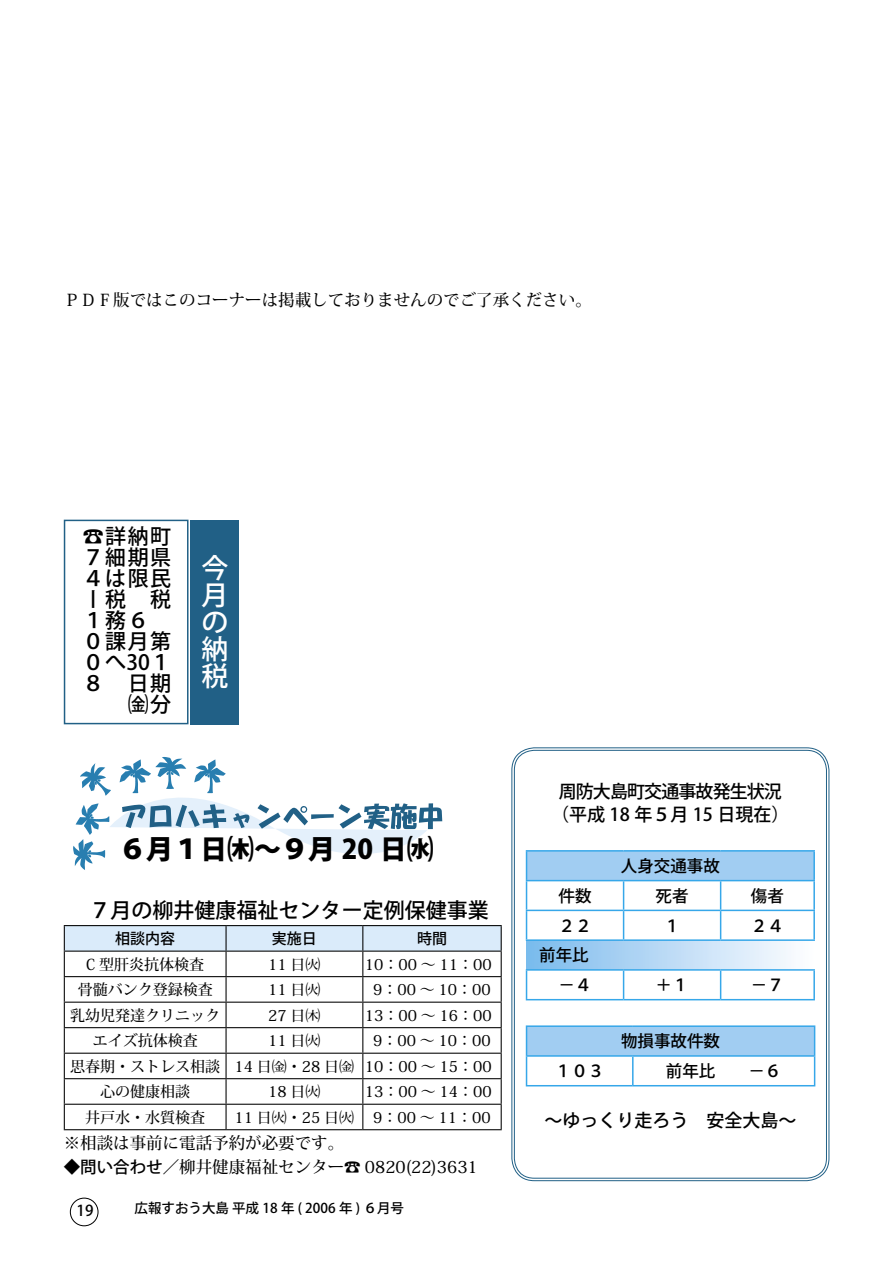
<style>
.page{position:relative;width:893px;height:1263px;background:#fff}
.page>*{position:absolute;margin:0;border:0;box-sizing:border-box;transform-origin:0 0}
.お知らせ本文{font:800 27px "Koz Go Pro";color:#000}
.ノーマル{font:500 27px/27px "Koz Go Pro";color:#fff}
.ノーマル-2{font:500 21px/21px "Koz Go Pro";color:#000;text-align:right}
.お知らせ本文-2{font:500 21px "Koz Go Pro";color:#000}
.t1{font:500 18px/22.5px "Koz Go Pro";letter-spacing:-.05em;color:#000;text-align:center}
.t2{font:500 18px "Koz Go Pro";color:#000}
.お知らせ本文-3{font:500 16.5px "Koz Min Pro";color:#000}
.t3{font:500 16.5px "Koz Go Pro";color:#000}
.お知らせ本文-4{font:500 15px "Koz Min Pro";color:#000}
.お知らせ本文-5{font:500 15px "Koz Go Pro";color:#000}
.t4{font:500 13.5px "Koz Go Pro";color:#000}
.s1{font-family:"Koz Min Pro"}
.s2{font-family:"Koz Go Pro"}
</style>
<div class="page">
<div style="left:70px;top:1198px;width:28px;height:28px;border:1px solid #000;border-radius:50%"></div>
<svg style="left:511px;top:747px;width:318px;height:434px"></svg>
<svg style="left:514px;top:750px;width:313px;height:428px"></svg>
<div style="left:526px;top:782px;width:289px;height:51px;background:#fff"></div>
<div style="left:526px;top:1111px;width:289px;height:41px;background:#fff"></div>
<div style="left:526px;top:851px;width:288px;height:30px;background:#a1cdf2"></div>
<div style="left:526px;top:940px;width:288px;height:30px;background:linear-gradient(to right,#7abaed,#fffeff)"></div>
<hr style="left:526px;top:850px;width:98px;height:1px;background:#36a7e9">
<hr style="left:624px;top:850px;width:97px;height:1px;background:#36a7e9">
<hr style="left:721px;top:850px;width:94px;height:1px;background:#36a7e9">
<hr style="left:813px;top:851px;width:2px;height:29px;background:#36a7e9">
<hr style="left:526px;top:880px;width:98px;height:1px;background:#36a7e9">
<hr style="left:624px;top:880px;width:97px;height:1px;background:#36a7e9">
<hr style="left:721px;top:880px;width:94px;height:1px;background:#36a7e9">
<hr style="left:813px;top:881px;width:2px;height:29px;background:#36a7e9">
<hr style="left:526px;top:910px;width:98px;height:1px;background:#36a7e9">
<svg style="left:526px;top:851px;width:1px;height:88px"></svg>
<hr style="left:624px;top:910px;width:97px;height:1px;background:#36a7e9">
<svg style="left:623px;top:881px;width:1px;height:58px"></svg>
<hr style="left:721px;top:910px;width:94px;height:1px;background:#36a7e9">
<svg style="left:720px;top:881px;width:1px;height:58px"></svg>
<hr style="left:813px;top:911px;width:2px;height:28px;background:#36a7e9">
<svg style="left:526px;top:971px;width:1px;height:28px"></svg>
<svg style="left:623px;top:971px;width:1px;height:28px"></svg>
<svg style="left:720px;top:971px;width:1px;height:28px"></svg>
<hr style="left:813px;top:971px;width:2px;height:28px;background:#36a7e9">
<hr style="left:526px;top:999px;width:98px;height:1px;background:#36a7e9">
<hr style="left:624px;top:999px;width:97px;height:1px;background:#36a7e9">
<hr style="left:721px;top:999px;width:94px;height:1px;background:#36a7e9">
<hr style="left:526px;top:939px;width:98px;height:2px;background:#36a7e9">
<hr style="left:624px;top:939px;width:97px;height:2px;background:#36a7e9">
<hr style="left:721px;top:939px;width:94px;height:2px;background:#36a7e9">
<hr style="left:526px;top:969px;width:98px;height:2px;background:#36a7e9">
<hr style="left:624px;top:969px;width:97px;height:2px;background:#36a7e9">
<hr style="left:721px;top:969px;width:94px;height:2px;background:#36a7e9">
<div style="left:526px;top:1026px;width:289px;height:30px;background:#a1cdf2"></div>
<hr style="left:526px;top:1025px;width:107px;height:2px;background:#36a7e9">
<hr style="left:633px;top:1025px;width:182px;height:2px;background:#36a7e9">
<hr style="left:526px;top:1055px;width:107px;height:2px;background:#36a7e9">
<svg style="left:526px;top:1027px;width:1px;height:58px"></svg>
<hr style="left:633px;top:1055px;width:182px;height:2px;background:#36a7e9">
<hr style="left:632px;top:1057px;width:2px;height:28px;background:#36a7e9">
<svg style="left:814px;top:1027px;width:1px;height:58px"></svg>
<hr style="left:526px;top:1085px;width:107px;height:1px;background:#36a7e9">
<hr style="left:633px;top:1085px;width:182px;height:1px;background:#36a7e9">
<svg style="left:73px;top:757px;width:369px;height:113px"></svg>
<div style="left:190px;top:520px;width:48px;height:204px;background:#216086"></div>
<div style="left:64px;top:520px;width:125px;height:204px;border:2px solid #216086"></div>
<hr style="left:64px;top:925px;width:162px;height:1px;background:#000">
<hr style="left:226px;top:925px;width:137px;height:1px;background:#000">
<hr style="left:363px;top:925px;width:139px;height:1px;background:#000">
<svg style="left:64px;top:926px;width:438px;height:203px"></svg>
<hr style="left:64px;top:1129px;width:162px;height:1px;background:#000">
<hr style="left:226px;top:1129px;width:137px;height:1px;background:#000">
<hr style="left:363px;top:1129px;width:139px;height:1px;background:#000">
<p class="お知らせ本文-3" style="left:64px;top:288px;width:530px">ＰＤＦ版ではこのコーナーは掲載しておりませんのでご了承ください。</p>
<p class="ノーマル-2" style="left:83px;top:527px;width:89px"><span class="s1">☎</span>詳納町<br>７細期県<br>４は限民税</p>
<p class="ノーマル-2" style="left:83px;top:621px;width:89px;line-height:42px">０課月第日期</p>
<p class="ノーマル-2" style="left:128px;top:695px;width:45px">㈮分</p>
<p class="ノーマル-2" style="left:105px;top:590px;width:22px">税</p>
<p class="ノーマル-2" style="left:83px;top:590px;width:14px">ー</p>
<p class="ノーマル-2" style="left:105px;top:611px;width:40px">務６</p>
<p class="ノーマル-2" style="left:83px;top:611px;width:14px">１</p>
<p class="ノーマル-2" style="left:83px;top:653px;width:82px">０へ30１</p>
<p class="ノーマル-2" style="left:83px;top:674px;width:18px">８</p>
<p class="ノーマル" style="left:202px;top:556px;width:28px">今月の納税</p>
<p class="お知らせ本文" style="left:119px;top:831px;width:316px">６月１日㈭～９月 20 日㈬</p>
<p class="お知らせ本文-2" style="left:90px;top:897px;width:400px">７月の柳井健康福祉センター定例保健事業</p>
<p class="お知らせ本文-5" style="left:417px;top:929px;width:31px">時間</p>
<p class="お知らせ本文-5" style="left:115px;top:929px;width:61px">相談内容</p>
<p class="お知らせ本文-5" style="left:272px;top:929px;width:46px">実施日</p>
<p class="お知らせ本文-4" style="left:86px;top:953px;width:120px">C 型肝炎抗体検査</p>
<p class="お知らせ本文-4" style="left:268px;top:953px;width:54px">11 日㈫</p>
<p class="お知らせ本文-4" style="left:365px;top:953px;width:128px">10：00~ 11：00</p>
<p class="お知らせ本文-4" style="left:78px;top:979px;width:136px">骨髄バンク登録検査</p>
<p class="お知らせ本文-4" style="left:268px;top:979px;width:54px">11 日㈫</p>
<p class="お知らせ本文-4" style="left:373px;top:979px;width:119px">9：00~10：00</p>
<p class="お知らせ本文-4" style="left:70px;top:1004px;width:151px">乳幼児発達クリニック</p>
<p class="お知らせ本文-4" style="left:268px;top:1004px;width:54px">27 日㈭</p>
<p class="お知らせ本文-4" style="left:365px;top:1004px;width:128px">13：00~ 16：00</p>
<p class="お知らせ本文-4" style="left:93px;top:1030px;width:106px">エイズ抗体検査</p>
<p class="お知らせ本文-4" style="left:268px;top:1030px;width:54px">11 日㈫</p>
<p class="お知らせ本文-4" style="left:373px;top:1030px;width:119px">9：00~10：00</p>
<p class="お知らせ本文-4" style="left:70px;top:1055px;width:151px">思春期・ストレス相談</p>
<p class="お知らせ本文-4" style="left:235px;top:1055px;width:121px">14 日㈮・28 日㈮</p>
<p class="お知らせ本文-4" style="left:365px;top:1055px;width:128px">10：00~ 15：00</p>
<p class="お知らせ本文-4" style="left:100px;top:1081px;width:91px">心の健康相談</p>
<p class="お知らせ本文-4" style="left:268px;top:1081px;width:54px">18 日㈫</p>
<p class="お知らせ本文-4" style="left:365px;top:1081px;width:128px">13：00~ 14：00</p>
<p class="お知らせ本文-4" style="left:85px;top:1106px;width:121px">井戸水・水質検査</p>
<p class="お知らせ本文-3" style="left:64px;top:1131px;width:282px">※相談は事前に電話予約が必要です。</p>
<p class="お知らせ本文-3" style="left:64px;top:1155px;width:415px"><span class="s2">◆問い合わせ／</span>柳井健康福祉センター☎ 0820)22(3631</p>
<p class="お知らせ本文-4" style="left:235px;top:1106px;width:121px">11 日㈫・25 日㈫</p>
<p class="お知らせ本文-4" style="left:373px;top:1106px;width:119px">9：00~11：00</p>
<p class="お知らせ本文-5" style="left:77px;top:1201px;width:18px">19</p>
<p class="t4" style="left:135px;top:1199px;width:271px">広報すおう大島平成 18 年 ( 2006 年 ６) 月号</p>
<p class="t1" style="left:551px;top:781px;width:240px">周防大島町交通事故発生状況（平成 18 年５月 15 日現在(</p>
<p class="t3" style="left:621px;top:855px;width:100px">人身交通事故</p>
<p class="t3" style="left:559px;top:885px;width:34px">件数</p>
<p class="t3" style="left:656px;top:885px;width:34px">死者</p>
<p class="t3" style="left:751px;top:885px;width:34px">傷者</p>
<p class="t3" style="left:559px;top:915px;width:34px">２２</p>
<p class="t3" style="left:539px;top:945px;width:51px">前年比</p>
<p class="t3" style="left:664px;top:915px;width:18px">１</p>
<p class="t3" style="left:751px;top:915px;width:34px">２４</p>
<p class="t3" style="left:559px;top:974px;width:34px">－４</p>
<p class="t3" style="left:656px;top:974px;width:34px">＋１</p>
<p class="t3" style="left:751px;top:974px;width:34px">－７</p>
<p class="t3" style="left:621px;top:1031px;width:100px">物損事故件数</p>
<p class="t3" style="left:555px;top:1060px;width:51px">１０３</p>
<p class="t3" style="left:666px;top:1060px;width:51px">前年比</p>
<p class="t3" style="left:748px;top:1060px;width:35px">－６</p>
<p class="t2" style="left:544px;top:1109px;width:253px">～ゆっくり走ろう　安全大島~</p>
</div>
